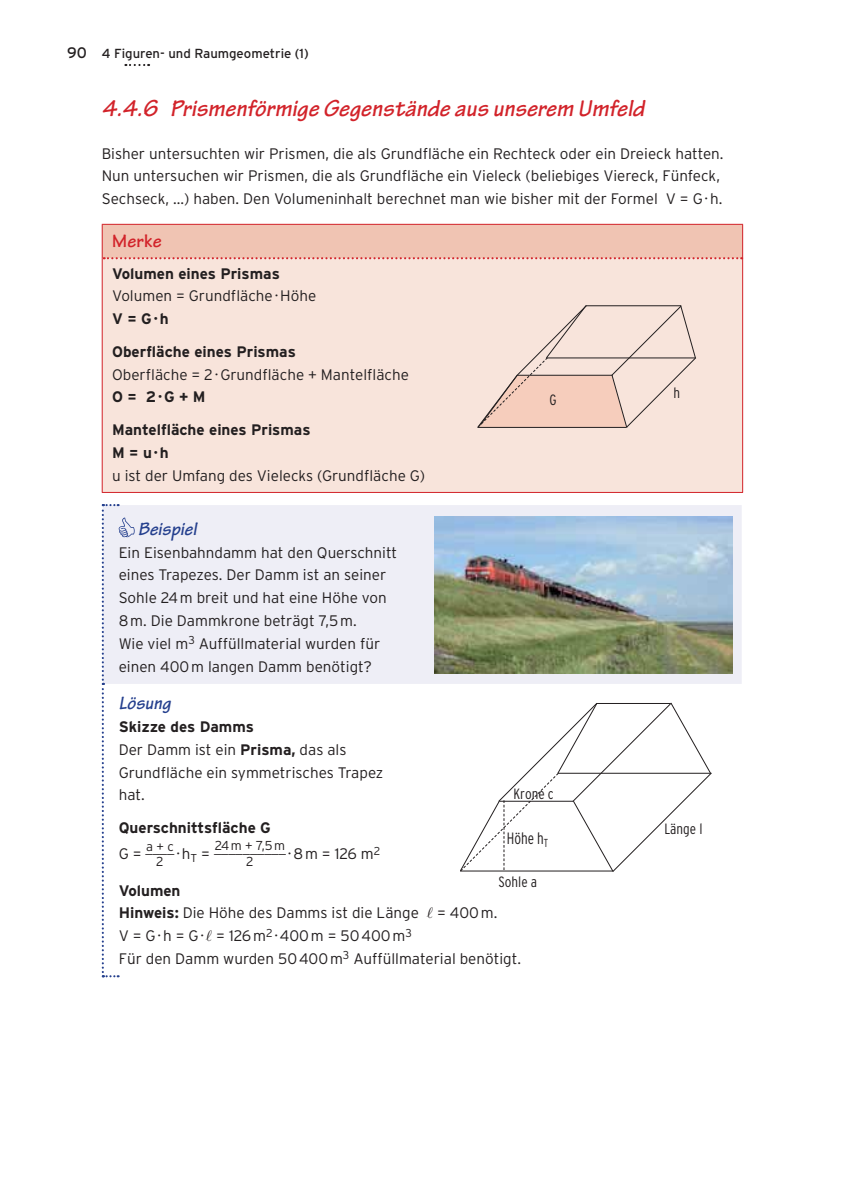
<style>
.page{position:relative;width:844px;height:1191px;background:#fff}
.page>*{position:absolute;margin:0;border:0;box-sizing:border-box;transform-origin:0 0}
.t1{font:italic 700 24.5px "Tekton Pro";letter-spacing:.01em;color:#d2232a}
.t2{font:italic 700 19.25px "Tekton Pro";letter-spacing:.01em;color:#25408e}
.t3{font:700 19.25px "Tekton Pro";letter-spacing:.01em;color:#d2232a}
.t4{font:300 condensed 16.45px "Interstate";color:#231f20;scale:.91 1}
.t5{font:300 15.22px/22.8px "Interstate";color:#231f20}
.t6{font:700 15.22px/22.8px "Interstate";color:#231f20}
.t7{font:300 condensed 14.88px "Interstate";color:#231f20}
.t8{font:13.12px "Interstate";color:#231f20}
.t9{font:300 12.95px/15.8px "Interstate";color:#231f20;text-align:center}
.t10{font:300 12.95px "Interstate";color:#231f20;scale:1.12 1}
.s1{font-size:15.22px}
.s2{font-weight:300}
.s3{font-weight:700}
.s4{font-family:"Uni Math";font-weight:400}
</style>
<div class="page">
<div style="left:102px;top:224px;width:640px;height:34px;background:#f0c4b3"></div>
<div style="left:102px;top:258px;width:640px;height:234px;background:#f8e4db"></div>
<hr style="left:102px;top:224px;width:640px;height:1px;background:#d2232a">
<hr style="left:102px;top:225px;width:1px;height:33px;background:#d2232a">
<hr style="left:742px;top:225px;width:1px;height:33px;background:#d2232a">
<hr style="left:102px;top:258px;width:1px;height:234px;background:#d2232a">
<hr style="left:742px;top:258px;width:1px;height:234px;background:#d2232a">
<hr style="left:102px;top:492px;width:640px;height:1px;background:#d2232a">
<svg style="left:104px;top:257px;width:638px;height:2px"></svg>
<div style="left:135px;top:505px;width:606px;height:179px;background:#eeeef6"></div>
<svg style="left:102px;top:504px;width:33px;height:473px"></svg>
<svg style="left:477px;top:305px;width:219px;height:123px"></svg>
<img style="left:434px;top:517px;width:298px;height:156px">
<svg style="left:460px;top:702px;width:252px;height:170px"></svg>
<svg style="left:125px;top:64px;width:24px;height:2px"></svg>
<p class="t8" style="left:67px;top:48px;width:243px"><span class="s1">90</span> 4 Figuren- und Raumgeometrie (1)</p>
<p class="t1" style="left:102px;top:98px;width:544px">4.4.6 Prismenförmige Gegenstände aus unserem Umfeld</p>
<p class="t5" style="left:102px;top:143px;width:623px">Bisher untersuchten wir Prismen, die als Grundfläche ein Rechteck oder ein Dreieck hatten.<br>Nun untersuchen wir Prismen, die als Grundfläche ein Vieleck (beliebiges Viereck, Fünfeck,<br>Sechseck, ...) haben. Den Volumeninhalt berechnet man wie bisher mit der Formel V = G · h.</p>
<p class="t3" style="left:112px;top:234px;width:51px">Merke</p>
<p class="t6" style="left:112px;top:263px;width:205px">Volumen eines Prismas<br><span class="s2">Volumen = Grundfläche · Höhe<br></span>V = G · h</p>
<p class="t5" style="left:112px;top:341px;width:298px"><span class="s3">Oberfläche eines Prismas<br></span>Oberfläche = 2 · Grundfläche + Mantelfläche<br><span class="s3">O = 2 · G + M</span></p>
<p class="t5" style="left:112px;top:419px;width:314px"><span class="s3">Mantelfläche eines Prismas<br>M = u · h<br></span>u ist der Umfang des Vielecks (Grundfläche G)</p>
<p class="t2" style="left:138px;top:521px;width:60px">Beispiel</p>
<p class="t5" style="left:119px;top:542px;width:280px">Ein Eisenbahndamm hat den Querschnitt eines Trapezes. Der Damm ist an seiner Sohle 24 m breit und hat eine Höhe von 8 m. Die Dammkrone beträgt 7,5 m.<br>Wie viel m <sup>3</sup> Auffüllmaterial wurden für einen 400 m langen Damm benötigt?</p>
<p class="t2" style="left:119px;top:695px;width:53px">Lösung</p>
<p class="t5" style="left:119px;top:716px;width:266px"><span class="s3">Skizze des Damms<br></span>Der Damm ist ein <span class="s3">Prisma,</span> das als<br>Grundfläche ein symmetrisches Trapez hat.</p>
<p class="t6" style="left:119px;top:817px;width:154px">Querschnittsfläche G</p>
<p class="t10" style="left:119px;top:843px;width:51px"><span class="s1">G =</span> ____</p>
<p class="t7" style="left:673px;top:387px;width:8px">h</p>
<p class="t7" style="left:549px;top:394px;width:9px">G</p>
<p class="t7" style="left:513px;top:788px;width:42px">Krone c</p>
<p class="t4" style="left:507px;top:832px;width:47px">Höhe h<sub>T</sub></p>
<p class="t7" style="left:664px;top:822px;width:40px">Länge l</p>
<p class="t9" style="left:215px;top:838px;width:72px">24 m + 7,5 m<br>2</p>
<p class="t5" style="left:288px;top:844px;width:94px">· 8 m = 126 m <sup>2</sup></p>
<p class="t5" style="left:119px;top:880px;width:403px"><span class="s3">Volumen<br>Hinweis:</span> Die Höhe des Damms ist die Länge <span class="s4">ℓ</span> = 400 m.<br>V = G · h = G · <span class="s4">ℓ</span> = 126 m <sup>2</sup> · 400 m = 50 400 m <sup>3<br></sup>Für den Damm wurden 50 400 m <sup>3</sup> Auffüllmaterial benötigt.</p>
<p class="t9" style="left:146px;top:840px;width:29px">a + c</p>
<p class="t9" style="left:156px;top:841px;width:131px">2 <span class="s1">· h</span> <sub>T</sub> <span class="s1">=</span> __________</p>
<p class="t7" style="left:498px;top:876px;width:40px">Sohle a</p>
</div>
